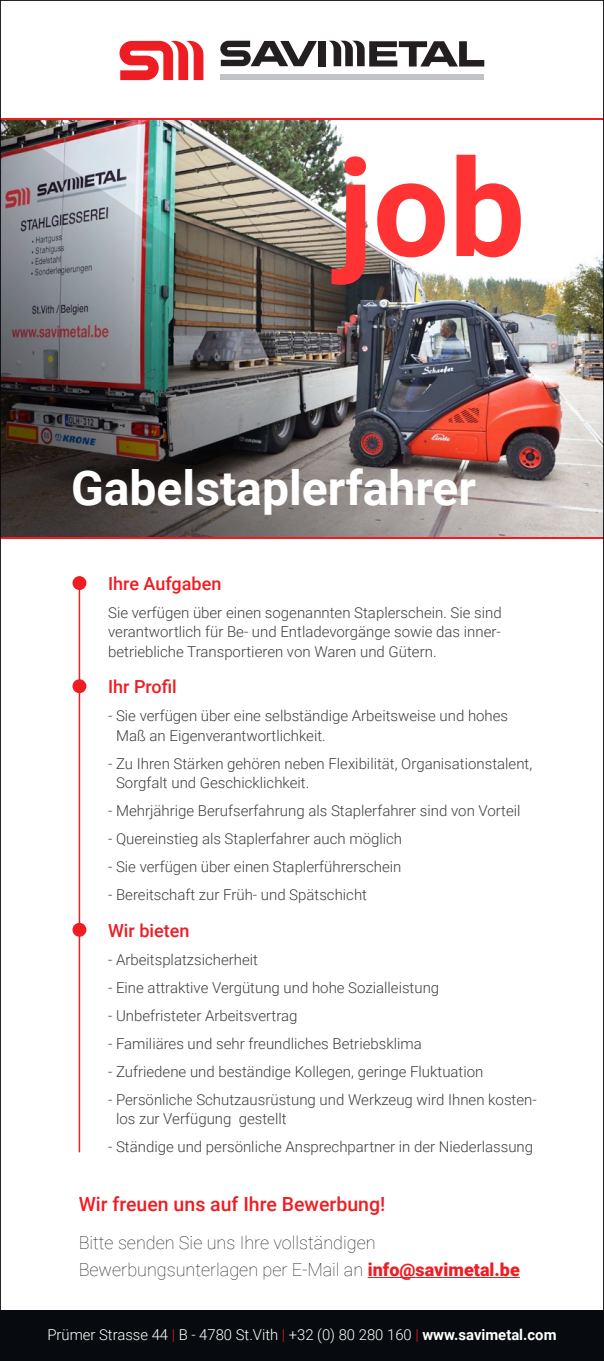
<style>
.page{position:relative;width:604px;height:1361px;background:#fff}
.page>*{position:absolute;margin:0;border:0;box-sizing:border-box;transform-origin:0 0}
.t1{font:700 135px "Roboto";color:#f33}
.t2{font:700 48px "Roboto";color:#fff}
.t3{font:500 19.5px "Roboto";color:#ee1d23}
.t4{font:100 18px/27px "Roboto";color:#231f20}
.t5{font:500 18px "Roboto";color:#ee1d23}
.t6{font:300 15px/19.5px "Roboto";color:#3e3e3f}
.t7{font:300 15px "Roboto";color:#fff}
.s1{font-weight:900;color:#ee1d23}
.s2{color:#ee1d23}
.s3{font-weight:700}
</style>
<div class="page">
<img style="left:2px;top:120px;width:600px;height:417px">
<div style="left:318px;top:41px;width:8px;height:25px;background:#231f20"></div>
<svg style="left:220px;top:41px;width:97px;height:25px"></svg>
<svg style="left:329px;top:41px;width:155px;height:26px"></svg>
<svg style="left:119px;top:41px;width:84px;height:39px"></svg>
<div style="left:220px;top:74px;width:264px;height:6px;background:#c2c3c6"></div>
<hr style="left:0;top:537px;width:604px;height:2px;background:#ee1d23">
<hr style="left:0;top:118px;width:604px;height:2px;background:#ee1d23">
<hr style="left:79px;top:587px;width:1px;height:565px;background:#ee1d23">
<div style="left:72px;top:923px;width:14px;height:13px;background:#ee1d23;border-radius:50%"></div>
<div style="left:72px;top:679px;width:14px;height:14px;background:#ee1d23;border-radius:50%"></div>
<div style="left:72px;top:576px;width:14px;height:14px;background:#ee1d23;border-radius:50%"></div>
<div style="left:0;top:1310px;width:604px;height:51px;background:#070a0e"></div>
<hr style="left:368px;top:1277px;width:152px;height:1px;background:#ee1d23">
<p class="t1" style="left:338px;top:113px;width:189px">job</p>
<p class="t2" style="left:71px;top:454px;width:406px">Gabelstaplerfahrer</p>
<p class="t5" style="left:108px;top:570px;width:115px">Ihre Aufgaben</p>
<p class="t6" style="left:108px;top:602px;width:395px">Sie verfügen über einen sogenannten Staplerschein. Sie sind verantwortlich für Be- und Entladevorgänge sowie das inner&shy;betriebliche Transportieren von Waren und Gütern.</p>
<p class="t5" style="left:108px;top:674px;width:70px">Ihr Profil</p>
<p class="t6" style="left:116px;top:705px;width:394px;text-indent:-8px">- Sie verfügen über eine selbständige Arbeitsweise und hohes<br>Maß an Eigenverantwortlichkeit.</p>
<p class="t6" style="left:116px;top:753px;width:418px;text-indent:-8px">- Zu Ihren Stärken gehören neben Flexibilität, Organisationstalent,<br>Sorgfalt und Geschicklichkeit.</p>
<p class="t6" style="left:108px;top:800px;width:414px">- Mehrjährige Berufserfahrung als Staplerfahrer sind von Vorteil</p>
<p class="t6" style="left:108px;top:828px;width:295px">- Quereinstieg als Staplerfahrer auch möglich</p>
<p class="t6" style="left:108px;top:856px;width:295px">- Sie verfügen über einen Staplerführerschein</p>
<p class="t6" style="left:108px;top:884px;width:260px">- Bereitschaft zur Früh- und Spätschicht</p>
<p class="t5" style="left:108px;top:917px;width:83px">Wir bieten</p>
<p class="t6" style="left:108px;top:949px;width:151px">- Arbeitsplatzsicherheit</p>
<p class="t6" style="left:108px;top:977px;width:332px">- Eine attraktive Vergütung und hohe Sozialleistung</p>
<p class="t6" style="left:108px;top:1005px;width:191px">- Unbefristeter Arbeitsvertrag</p>
<p class="t6" style="left:108px;top:1033px;width:315px">- Familiäres und sehr freundliches Betriebsklima</p>
<p class="t6" style="left:108px;top:1061px;width:377px">- Zufriedene und beständige Kollegen, geringe Fluktuation</p>
<p class="t6" style="left:116px;top:1089px;width:422px;text-indent:-8px">- Persönliche Schutzausrüstung und Werkzeug wird Ihnen kosten&shy;los zur Verfügung gestellt</p>
<p class="t6" style="left:108px;top:1136px;width:426px">- Ständige und persönliche Ansprechpartner in der Niederlassung</p>
<p class="t3" style="left:79px;top:1190px;width:308px">Wir freuen uns auf Ihre Bewerbung!</p>
<p class="t4" style="left:79px;top:1228px;width:443px">Bitte senden Sie uns Ihre vollständigen<br>Bewerbungsunterlagen per E-Mail an <span class="s1">info@savimetal.be</span></p>
<p class="t7" style="left:47px;top:1324px;width:510px">Prümer Strasse 44 <span class="s2">|</span> B - 4780 St.Vith <span class="s2">|</span> +32 (0) 80 280 160 <span class="s2">|</span> <span class="s3">www.savimetal.com</span></p>
</div>
